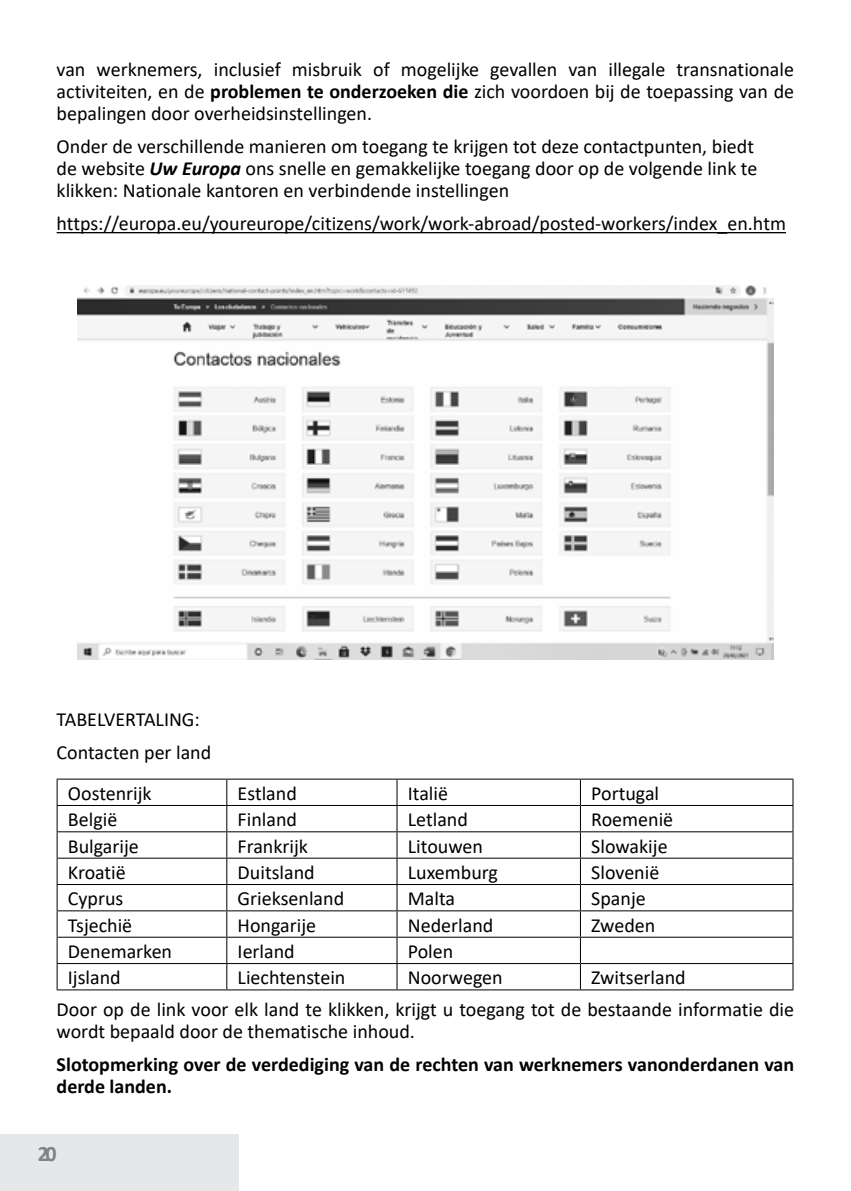
<style>
.page{position:relative;width:851px;height:1191px;background:#fff}
.page>*{position:absolute;margin:0;border:0;box-sizing:border-box;transform-origin:0 0}
.t1{font:700 22px "Calibri";color:#808285}
.t2{font:20px/22px "Calibri";color:#000}
.t3{font:700 20px/22px "Calibri";color:#000}
.s1{font-weight:700}
.s2{font-weight:700;font-style:italic}
</style>
<div class="page">
<div style="left:0;top:1134px;width:238px;height:57px;background:#e6e7e8"></div>
<hr style="left:57px;top:232px;width:728px;height:1px;background:#000">
<hr style="left:57px;top:778px;width:170px;height:1px;background:#000">
<hr style="left:227px;top:778px;width:170px;height:1px;background:#000">
<hr style="left:397px;top:778px;width:183px;height:1px;background:#000">
<hr style="left:580px;top:778px;width:213px;height:1px;background:#000">
<hr style="left:57px;top:805px;width:170px;height:1px;background:#000">
<hr style="left:227px;top:805px;width:170px;height:1px;background:#000">
<hr style="left:397px;top:805px;width:183px;height:1px;background:#000">
<hr style="left:580px;top:805px;width:213px;height:1px;background:#000">
<hr style="left:57px;top:831px;width:170px;height:1px;background:#000">
<hr style="left:227px;top:831px;width:170px;height:1px;background:#000">
<hr style="left:397px;top:831px;width:183px;height:1px;background:#000">
<hr style="left:580px;top:831px;width:213px;height:1px;background:#000">
<hr style="left:57px;top:857px;width:170px;height:1px;background:#000">
<hr style="left:227px;top:857px;width:170px;height:1px;background:#000">
<hr style="left:397px;top:857px;width:183px;height:1px;background:#000">
<hr style="left:580px;top:857px;width:213px;height:1px;background:#000">
<hr style="left:57px;top:884px;width:170px;height:1px;background:#000">
<hr style="left:227px;top:884px;width:170px;height:1px;background:#000">
<hr style="left:397px;top:884px;width:183px;height:1px;background:#000">
<hr style="left:580px;top:884px;width:213px;height:1px;background:#000">
<hr style="left:57px;top:910px;width:170px;height:1px;background:#000">
<hr style="left:227px;top:910px;width:170px;height:1px;background:#000">
<hr style="left:397px;top:910px;width:183px;height:1px;background:#000">
<hr style="left:580px;top:910px;width:213px;height:1px;background:#000">
<hr style="left:57px;top:936px;width:170px;height:1px;background:#000">
<hr style="left:227px;top:936px;width:170px;height:1px;background:#000">
<hr style="left:397px;top:936px;width:183px;height:1px;background:#000">
<hr style="left:580px;top:936px;width:213px;height:1px;background:#000">
<hr style="left:57px;top:963px;width:170px;height:1px;background:#000">
<hr style="left:227px;top:963px;width:170px;height:1px;background:#000">
<hr style="left:397px;top:963px;width:183px;height:1px;background:#000">
<hr style="left:580px;top:963px;width:213px;height:1px;background:#000">
<hr style="left:57px;top:989px;width:170px;height:1px;background:#000">
<hr style="left:227px;top:989px;width:170px;height:1px;background:#000">
<hr style="left:397px;top:989px;width:183px;height:1px;background:#000">
<hr style="left:580px;top:989px;width:213px;height:1px;background:#000">
<svg style="left:57px;top:779px;width:1px;height:210px"></svg>
<svg style="left:226px;top:779px;width:1px;height:210px"></svg>
<svg style="left:396px;top:779px;width:1px;height:210px"></svg>
<svg style="left:580px;top:779px;width:1px;height:210px"></svg>
<svg style="left:792px;top:779px;width:1px;height:210px"></svg>
<img style="left:77px;top:285px;width:696px;height:374px">
<p class="t2" style="left:57px;top:58px;width:739px;text-align:justify">van werknemers, inclusief misbruik of mogelijke gevallen van illegale transnationale activiteiten, en de <span class="s1">problemen te onderzoeken die</span> zich voordoen bij de toepassing van de bepalingen door overheidsinstellingen.</p>
<p class="t2" style="left:57px;top:135px;width:702px">Onder de verschillende manieren om toegang te krijgen tot deze contactpunten, biedt de website <span class="s2">Uw Europa</span> ons snelle en gemakkelijke toegang door op de volgende link te klikken: Nationale kantoren en verbindende instellingen</p>
<p class="t2" style="left:57px;top:212px;width:730px">https://europa.eu/youreurope/citizens/work/work-abroad/posted-workers/index_en.htm</p>
<p class="t2" style="left:57px;top:702px;width:156px;line-height:33.4px">TABELVERTALING:<br>Contacten per land</p>
<p class="t2" style="left:68px;top:781px;width:85px">Oostenrijk</p>
<p class="t2" style="left:237px;top:781px;width:61px">Estland</p>
<p class="t2" style="left:408px;top:781px;width:42px">Italië</p>
<p class="t2" style="left:591px;top:781px;width:69px">Portugal</p>
<p class="t2" style="left:68px;top:808px;width:51px">België</p>
<p class="t2" style="left:237px;top:808px;width:61px">Finland</p>
<p class="t2" style="left:408px;top:808px;width:62px">Letland</p>
<p class="t2" style="left:591px;top:808px;width:83px">Roemenië</p>
<p class="t2" style="left:68px;top:834px;width:72px">Bulgarije</p>
<p class="t2" style="left:237px;top:834px;width:72px">Frankrijk</p>
<p class="t2" style="left:408px;top:834px;width:77px">Litouwen</p>
<p class="t2" style="left:591px;top:834px;width:78px">Slowakije</p>
<p class="t2" style="left:68px;top:860px;width:59px">Kroatië</p>
<p class="t2" style="left:237px;top:860px;width:79px">Duitsland</p>
<p class="t2" style="left:408px;top:860px;width:92px">Luxemburg</p>
<p class="t2" style="left:591px;top:860px;width:70px">Slovenië</p>
<p class="t2" style="left:68px;top:887px;width:57px">Cyprus</p>
<p class="t2" style="left:237px;top:887px;width:108px">Grieksenland</p>
<p class="t2" style="left:408px;top:887px;width:49px">Malta</p>
<p class="t2" style="left:591px;top:887px;width:56px">Spanje</p>
<p class="t2" style="left:68px;top:913px;width:66px">Tsjechië</p>
<p class="t2" style="left:237px;top:913px;width:80px">Hongarije</p>
<p class="t2" style="left:408px;top:913px;width:87px">Nederland</p>
<p class="t2" style="left:591px;top:913px;width:66px">Zweden</p>
<p class="t2" style="left:68px;top:939px;width:106px">Denemarken</p>
<p class="t2" style="left:237px;top:939px;width:59px">Ierland</p>
<p class="t2" style="left:408px;top:939px;width:47px">Polen</p>
<p class="t2" style="left:68px;top:966px;width:54px">Ijsland</p>
<p class="t2" style="left:237px;top:966px;width:109px">Liechtenstein</p>
<p class="t2" style="left:408px;top:966px;width:96px">Noorwegen</p>
<p class="t2" style="left:57px;top:961px;width:738px;line-height:31.4px;text-indent:534px">Zwitserland<br>Door op de link voor elk land te klikken, krijgt u toegang tot de bestaande informatie die</p>
<p class="t2" style="left:57px;top:1019px;width:360px">wordt bepaald door de thematische inhoud.</p>
<p class="t3" style="left:57px;top:1053px;width:738px">Slotopmerking over de verdediging van de rechten van werknemers vanonderdanen van derde landen.</p>
<p class="t1" style="left:38px;top:1138px;width:20px">20</p>
</div>
